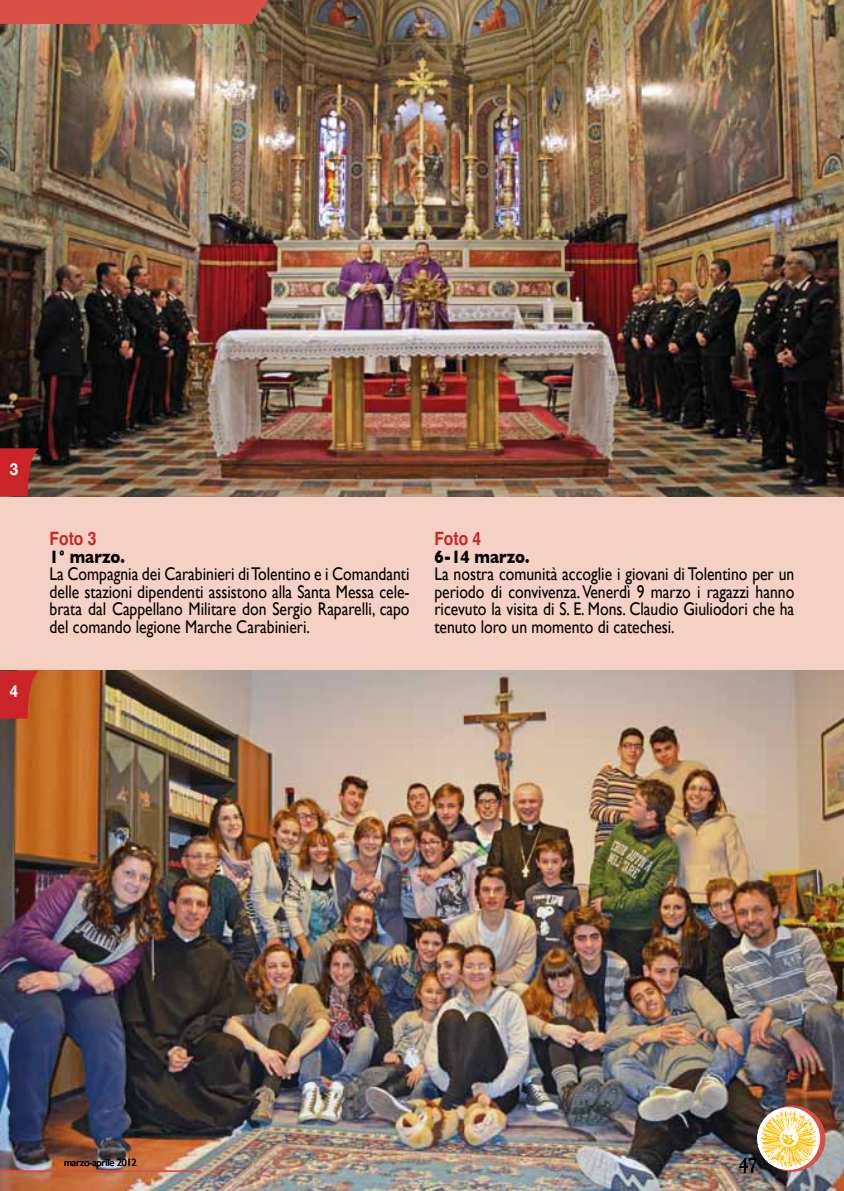
<style>
.page{position:relative;width:844px;height:1191px;background:#fff}
.page>*{position:absolute;margin:0;border:0;box-sizing:border-box;transform-origin:0 0}
.t1{font:700 21px "Goudy";color:#000;scale:.8 1}
.t2{font:18.38px/17.5px "Gill Sans";color:#000;text-align:justify;scale:.85 1}
.t3{font:700 18.38px "Gill Sans";color:#000;scale:.85 1}
.t4{font:700 18.38px "Helvetica";color:#cb2428;scale:.85 1}
.t5{font:700 16.62px "Helvetica Neue";color:#fff;scale:.9 1}
.t6{font:10.5px "Gill Sans";letter-spacing:-.03em;color:#000}
</style>
<div class="page">
<div style="left:0;top:0;width:843px;height:1191px;background:#f5d0c4"></div>
<img style="left:0;top:0;width:843px;height:496px">
<img style="left:0;top:671px;width:843px;height:520px">
<svg style="left:0;top:0;width:284px;height:24px;background:#d05045"></svg>
<img style="left:760px;top:1109px;width:57px;height:59px">
<hr style="left:0;top:1170px;width:201px;height:2px;background:#da4f46">
<svg style="left:759px;top:1105px;width:66px;height:66px"></svg>
<svg style="left:757px;top:1107px;width:62px;height:62px;background:#fce49f"></svg>
<svg style="left:0;top:448px;width:39px;height:48px;background:#b02b2a"></svg>
<svg style="left:0;top:671px;width:39px;height:47px;background:#c73225"></svg>
<p class="t5" style="left:10px;top:459px;width:11px">3</p>
<p class="t5" style="left:10px;top:681px;width:11px">4</p>
<p class="t4" style="left:50px;top:524px;width:57px">Foto 3</p>
<p class="t3" style="left:50px;top:546px;width:90px">1° marzo.</p>
<p class="t2" style="left:50px;top:565px;width:425px">La Compagnia dei Carabinieri di Tolentino e i Comandanti delle stazioni dipendenti assistono alla Santa Messa cele&shy;brata dal Cappellano Militare don Sergio Raparelli, capo del comando legione Marche Carabinieri.</p>
<p class="t4" style="left:434px;top:524px;width:57px">Foto 4</p>
<p class="t3" style="left:434px;top:546px;width:114px">6-14 marzo.</p>
<p class="t2" style="left:434px;top:565px;width:425px">La nostra comunità accoglie i giovani di Tolentino per un periodo di convivenza. Venerdì 9 marzo i ragazzi hanno ricevuto la visita di S. E. Mons. Claudio Giuliodori che ha tenuto loro un momento di catechesi.</p>
<p class="t6" style="left:64px;top:1156px;width:74px">marzo-aprile 2012</p>
<p class="t1" style="left:738px;top:1151px;width:24px">47</p>
</div>
